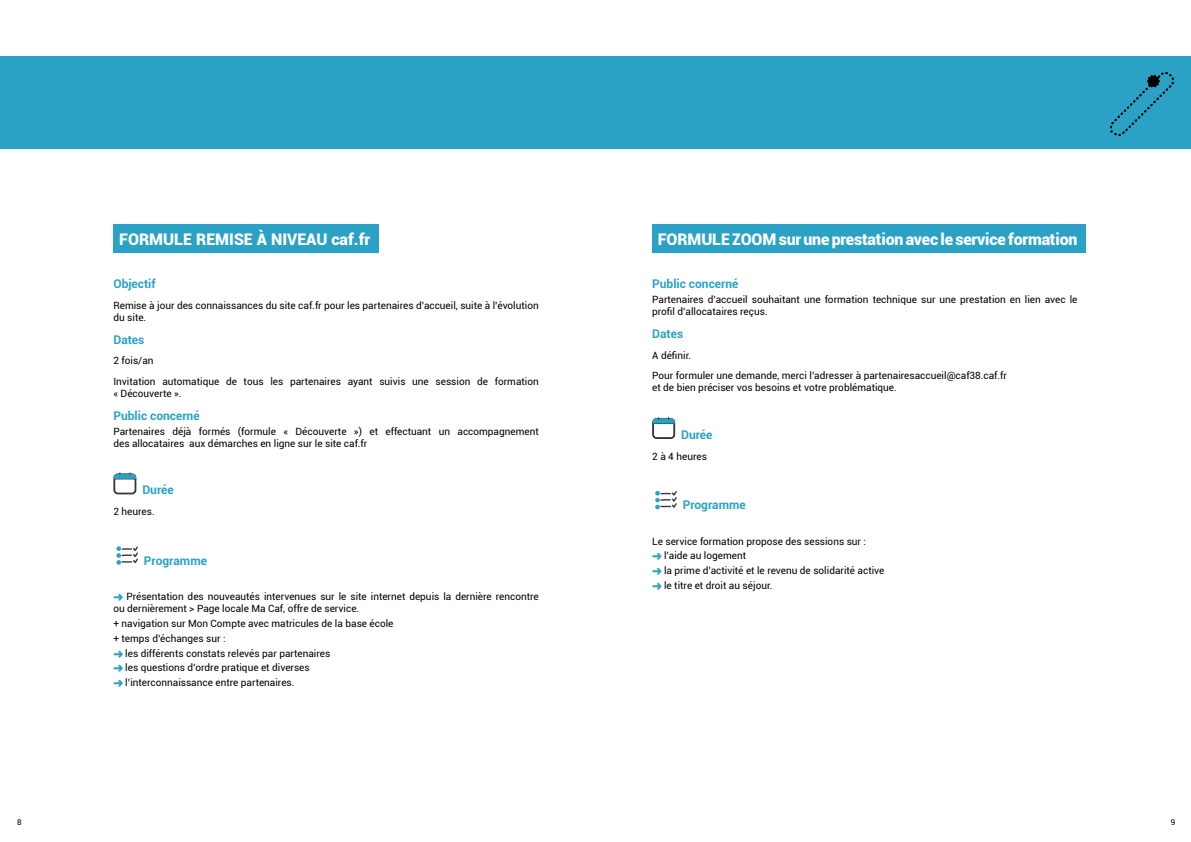
<style>
.page{position:relative;width:1191px;height:842px;background:#fff}
.page>*{position:absolute;margin:0;border:0;box-sizing:border-box;transform-origin:0 0}
.t1{font:900 16px "Roboto";letter-spacing:-.01em;color:#fff}
.t2{font:700 12px "Roboto";color:#2ba2c5}
.t3{font:10px/12px "Roboto";color:#000}
.t4{font:8px "Roboto";color:#000}
</style>
<div class="page">
<div style="left:652px;top:224px;width:434px;height:29px;background:#2ba2c5"></div>
<div style="left:113px;top:224px;width:265px;height:29px;background:#2ba2c5"></div>
<div style="left:0;top:57px;width:1191px;height:92px;background:#2ba2c5"></div>
<svg style="left:113px;top:472px;width:24px;height:23px"></svg>
<svg style="left:116px;top:546px;width:22px;height:19px"></svg>
<svg style="left:1110px;top:72px;width:64px;height:64px"></svg>
<svg style="left:652px;top:417px;width:23px;height:22px"></svg>
<svg style="left:655px;top:491px;width:22px;height:18px"></svg>
<h1 class="t1" style="left:119px;top:228px;width:252px">FORMULE REMISE À NIVEAU caf.fr</h1>
<p class="t2" style="left:113px;top:276px;width:44px">Objectif</p>
<p class="t3" style="left:113px;top:299px;width:427px">Remise à jour des connaissances du site caf.fr pour les partenaires d’accueil, suite à l’évolution du site.</p>
<p class="t2" style="left:113px;top:331px;width:33px">Dates</p>
<p class="t3" style="left:113px;top:350px;width:427px;line-height:20.5px">2 fois/an<br>Invitation automatique de tous les partenaires ayant suivis une session de formation</p>
<p class="t3" style="left:113px;top:387px;width:70px">« Découverte ».</p>
<p class="t2" style="left:113px;top:407px;width:88px">Public concerné</p>
<p class="t3" style="left:113px;top:425px;width:427px">Partenaires déjà formés (formule « Découverte ») et effectuant un accompagnement des allocataires aux démarches en ligne sur le site caf.fr</p>
<p class="t2" style="left:142px;top:482px;width:33px">Durée</p>
<p class="t3" style="left:113px;top:505px;width:43px">2 heures.</p>
<p class="t2" style="left:144px;top:552px;width:65px">Programme</p>
<p class="t3" style="left:113px;top:590px;width:427px;text-indent:13px">Présentation des nouveautés intervenues sur le site internet depuis la dernière rencontre ou dernièrement &gt; Page locale Ma Caf, offre de service.</p>
<p class="t3" style="left:113px;top:617px;width:281px">+ navigation sur Mon Compte avec matricules de la base école</p>
<p class="t3" style="left:113px;top:632px;width:114px">+ temps d’échanges sur :</p>
<p class="t3" style="left:125px;top:647px;width:206px">les différents constats relevés par partenaires</p>
<p class="t3" style="left:125px;top:661px;width:186px">les questions d’ordre pratique et diverses</p>
<p class="t3" style="left:125px;top:676px;width:171px">l’interconnaissance entre partenaires.</p>
<h1 class="t1" style="left:658px;top:228px;width:421px">FORMULE ZOOM sur une prestation avec le service formation</h1>
<p class="t2" style="left:652px;top:276px;width:88px">Public concerné</p>
<p class="t3" style="left:652px;top:293px;width:427px">Partenaires d’accueil souhaitant une formation technique sur une prestation en lien avec le profil d’allocataires reçus.</p>
<p class="t2" style="left:652px;top:325px;width:33px">Dates</p>
<p class="t3" style="left:652px;top:344px;width:356px;line-height:20.5px">A définir.<br>Pour formuler une demande, merci l’adresser à partenairesaccueil@caf38.caf.fr</p>
<p class="t3" style="left:652px;top:381px;width:246px">et de bien préciser vos besoins et votre problématique.</p>
<p class="t2" style="left:681px;top:426px;width:33px">Durée</p>
<p class="t3" style="left:652px;top:450px;width:56px">2 à 4 heures</p>
<p class="t2" style="left:683px;top:497px;width:65px">Programme</p>
<p class="t3" style="left:664px;top:533px;width:222px;line-height:14.8px;text-indent:-12px">Le service formation propose des sessions sur : l’aide au logement<br>la prime d’activité et le revenu de solidarité active le titre et droit au séjour.</p>
<p class="t4" style="left:17px;top:816px;width:6px">8</p>
<p class="t4" style="left:1171px;top:816px;width:6px">9</p>
</div>
